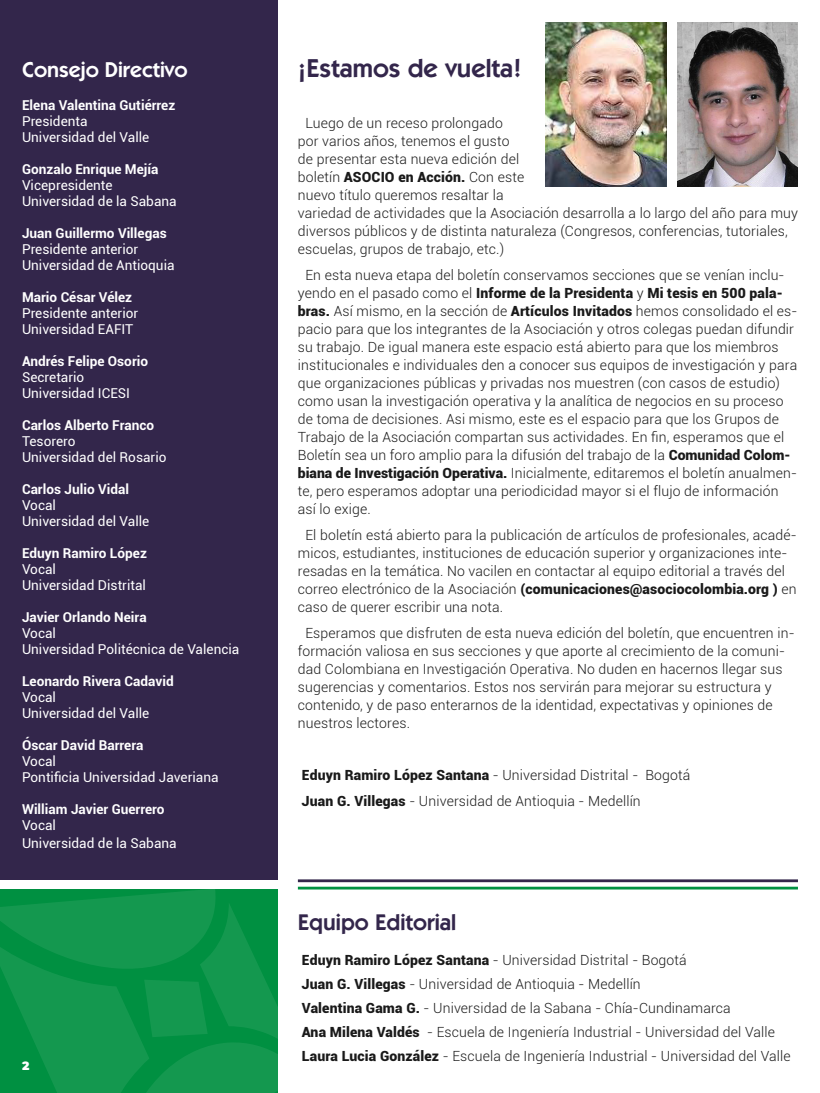
<style>
.page{position:relative;width:820px;height:1093px;background:#fff}
.page>*{position:absolute;margin:0;border:0;box-sizing:border-box;transform-origin:0 0}
.t1{font:600 26px "ITC Kabel Std";color:#33264b}
.t2{font:600 22.8px "ITC Kabel Std";color:#33264b}
.t3{font:600 21.6px "ITC Kabel Std";color:#fff}
.t4{font:300 14px/18px "Roboto";letter-spacing:.01em;color:#1a1a1a}
.t5{font:13.6px/16px "Roboto";color:#fff}
.t6{font:700 13.6px "Roboto";color:#fff}
.t7{font:900 12px "Montserrat Alternates";color:#fff}
.s1{font-weight:900}
</style>
<div class="page">
<div style="left:0;top:0;width:277px;height:879px;background:#33264b"></div>
<img style="left:545px;top:22px;width:121px;height:165px">
<img style="left:677px;top:22px;width:120px;height:165px">
<hr style="left:298px;top:879px;width:499px;height:3px;background:#33264b">
<hr style="left:298px;top:887px;width:499px;height:2px;background:#009041">
<svg style="left:0;top:902px;width:278px;height:191px;background:#0c9549"></svg>
<svg style="left:0;top:889px;width:216px;height:80px;background:#0e954b"></svg>
<h3 class="t3" style="left:22px;top:57px;width:167px">Consejo Directivo</h3>
<p class="t6" style="left:22px;top:95px;width:155px">Elena Valentina Gutiérrez</p>
<p class="t5" style="left:22px;top:112px;width:129px">Presidenta<br>Universidad del Valle</p>
<p class="t6" style="left:22px;top:159px;width:138px">Gonzalo Enrique Mejía</p>
<p class="t5" style="left:22px;top:176px;width:156px">Vicepresidente<br>Universidad de la Sabana</p>
<p class="t6" style="left:22px;top:223px;width:146px">Juan Guillermo Villegas</p>
<p class="t5" style="left:22px;top:240px;width:154px">Presidente anterior<br>Universidad de Antioquia</p>
<p class="t6" style="left:22px;top:287px;width:112px">Mario César Vélez</p>
<p class="t5" style="left:22px;top:304px;width:118px">Presidente anterior<br>Universidad EAFIT</p>
<p class="t6" style="left:22px;top:351px;width:127px">Andrés Felipe Osorio</p>
<p class="t5" style="left:22px;top:368px;width:109px">Secretario<br>Universidad ICESI</p>
<p class="t6" style="left:22px;top:415px;width:134px">Carlos Alberto Franco</p>
<p class="t5" style="left:22px;top:432px;width:146px">Tesorero<br>Universidad del Rosario</p>
<p class="t6" style="left:22px;top:479px;width:108px">Carlos Julio Vidal</p>
<p class="t5" style="left:22px;top:496px;width:129px">Vocal<br>Universidad del Valle</p>
<p class="t6" style="left:22px;top:543px;width:126px">Eduyn Ramiro López</p>
<p class="t5" style="left:22px;top:560px;width:125px">Vocal<br>Universidad Distrital</p>
<p class="t6" style="left:22px;top:607px;width:126px">Javier Orlando Neira</p>
<p class="t5" style="left:22px;top:624px;width:219px">Vocal<br>Universidad Politécnica de Valencia</p>
<p class="t6" style="left:22px;top:671px;width:153px">Leonardo Rivera Cadavid</p>
<p class="t5" style="left:22px;top:688px;width:129px">Vocal<br>Universidad del Valle</p>
<p class="t6" style="left:22px;top:735px;width:123px">Óscar David Barrera</p>
<p class="t5" style="left:22px;top:752px;width:198px">Vocal<br>Pontificia Universidad Javeriana</p>
<p class="t6" style="left:22px;top:799px;width:144px">William Javier Guerrero</p>
<p class="t5" style="left:22px;top:815px;width:156px;line-height:18.4px">Vocal<br>Universidad de la Sabana</p>
<p class="t7" style="left:22px;top:1057px;width:9px">2</p>
<h1 class="t1" style="left:298px;top:52px;width:225px">¡Estamos de vuelta!</h1>
<p class="t4" style="left:298px;top:113px;width:501px;text-indent:8px">Luego de un receso prolongado<br>por varios años, tenemos el gusto<br>de presentar esta nueva edición del<br>boletín <span class="s1">ASOCIO en Acción.</span> Con este<br>nuevo título queremos resaltar la<br>variedad de actividades que la Asociación desarrolla a lo largo del año para muy diversos públicos y de distinta naturaleza (Congresos, conferencias, tutoriales, escuelas, grupos de trabajo, etc.)</p>
<p class="t4" style="left:298px;top:265px;width:501px;text-indent:8px">En esta nueva etapa del boletín conservamos secciones que se venían inclu&shy;yendo en el pasado como el <span class="s1">Informe de la Presidenta</span> y <span class="s1">Mi tesis en 500 pala&shy;bras.</span> Así mismo, en la sección de <span class="s1">Artículos Invitados</span> hemos consolidado el es&shy;pacio para que los integrantes de la Asociación y otros colegas puedan difundir su trabajo. De igual manera este espacio está abierto para que los miembros institucionales e individuales den a conocer sus equipos de investigación y para que organizaciones públicas y privadas nos muestren (con casos de estudio) como usan la investigación operativa y la analítica de negocios en su proceso de toma de decisiones. Asi mismo, este es el espacio para que los Grupos de Trabajo de la Asociación compartan sus actividades. En fin, esperamos que el Boletín sea un foro amplio para la difusión del trabajo de la <span class="s1">Comunidad Colom&shy;biana de Investigación Operativa.</span> Inicialmente, editaremos el boletín anualmen&shy;te, pero esperamos adoptar una periodicidad mayor si el flujo de información así lo exige.</p>
<p class="t4" style="left:298px;top:525px;width:500px;text-indent:8px">El boletín está abierto para la publicación de artículos de profesionales, acadé&shy;micos, estudiantes, instituciones de educación superior y organizaciones inte&shy;resadas en la temática. No vacilen en contactar al equipo editorial a través del correo electrónico de la Asociación <span class="s1">(comunicaciones@asociocolombia.org )</span> en caso de querer escribir una nota.</p>
<p class="t4" style="left:298px;top:623px;width:498px;text-indent:8px">Esperamos que disfruten de esta nueva edición del boletín, que encuentren in&shy;formación valiosa en sus secciones y que aporte al crecimiento de la comuni&shy;dad Colombiana en Investigación Operativa. No duden en hacernos llegar sus sugerencias y comentarios. Estos nos servirán para mejorar su estructura y contenido, y de paso enterarnos de la identidad, expectativas y opiniones de nuestros lectores.</p>
<p class="t4" style="left:302px;top:761px;width:390px;line-height:26px"><span class="s1">Eduyn Ramiro López Santana</span> - Universidad Distrital - Bogotá<br><span class="s1">Juan G. Villegas</span> - Universidad de Antioquia - Medellín</p>
<h2 class="t2" style="left:298px;top:908px;width:160px">Equipo Editorial</h2>
<p class="t4" style="left:302px;top:947px;width:490px;line-height:24px"><span class="s1">Eduyn Ramiro López Santana</span> - Universidad Distrital - Bogotá<br><span class="s1">Juan G. Villegas</span> - Universidad de Antioquia - Medellín<br><span class="s1">Valentina Gama G.</span> - Universidad de la Sabana - Chía-Cundinamarca<br><span class="s1">Ana Milena Valdés</span> - Escuela de Ingeniería Industrial - Universidad del Valle <span class="s1">Laura Lucia González</span> - Escuela de Ingeniería Industrial - Universidad del Valle</p>
</div>
